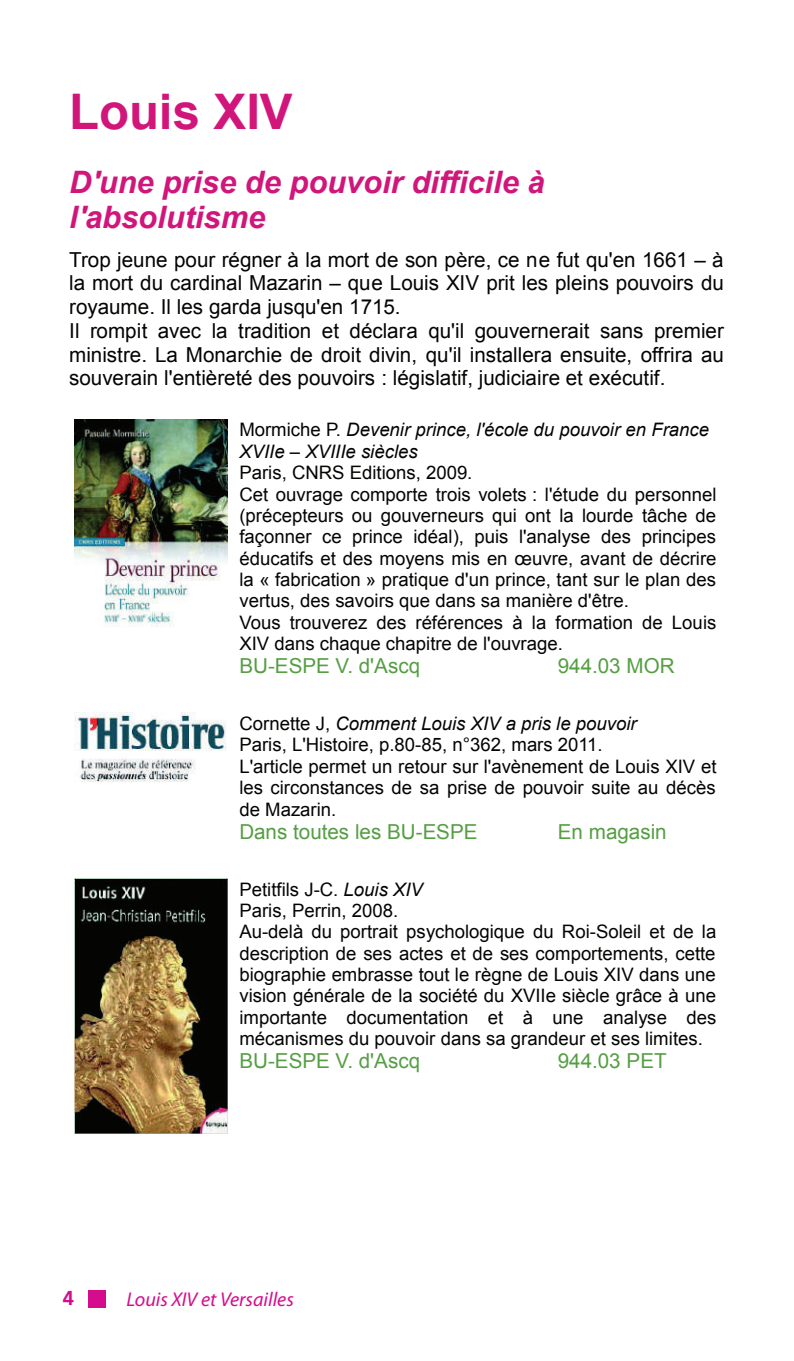
<style>
.page{position:relative;width:794px;height:1361px;background:#fff}
.page>*{position:absolute;margin:0;border:0;box-sizing:border-box;transform-origin:0 0}
.t1{font:700 49px "Arial";color:#d1157a}
.t2{font:italic 700 31px/35.6px "Arial";color:#d1157a}
.t3{font:20.6px/23.8px "Arial";color:#040503}
.t4{font:20.6px "Arial";color:#559e43}
.t5{font:italic 20px "Myriad Pro";color:#d50d8c}
.t6{font:700 20px "Frutiger LT";color:#d50d8c}
.t7{font:18.6px/21.4px "Arial";color:#040503}
.t8{font:italic 18.6px/21.4px "Arial";color:#040503}
.s1{font-style:normal}
.s2{font-style:italic}
</style>
<div class="page">
<div style="left:88px;top:1290px;width:17px;height:17px;background:#d50d8c"></div>
<img style="left:75px;top:419px;width:153px;height:208px">
<img style="left:75px;top:713px;width:151px;height:69px">
<img style="left:75px;top:878px;width:153px;height:255px">
<h1 class="t1" style="left:69px;top:93px;width:225px">Louis XIV</h1>
<h2 class="t2" style="left:69px;top:167px;width:477px">D'une prise de pouvoir difficile à l'absolutisme</h2>
<p class="t3" style="left:69px;top:248px;width:656px">Trop jeune pour régner à la mort de son père, ce ne fut qu'en 1661 – à la mort du cardinal Mazarin – que Louis XIV prit les pleins pouvoirs du royaume. Il les garda jusqu'en 1715.<br>Il rompit avec la tradition et déclara qu'il gouvernerait sans premier ministre. La Monarchie de droit divin, qu'il installera ensuite, offrira au souverain l'entièreté des pouvoirs : législatif, judiciaire et exécutif.</p>
<p class="t8" style="left:239px;top:421px;width:471px"><span class="s1">Mormiche P.</span> Devenir prince, l'école du pouvoir en France<br>XVIIe – XVIIIe siècles</p>
<p class="t7" style="left:239px;top:462px;width:478px">Paris, CNRS Editions, 2009.<br>Cet ouvrage comporte trois volets : l'étude du personnel (précepteurs ou gouverneurs qui ont la lourde tâche de façonner ce prince idéal), puis l'analyse des principes éducatifs et des moyens mis en œuvre, avant de décrire la « fabrication » pratique d'un prince, tant sur le plan des vertus, des savoirs que dans sa manière d'être.<br>Vous trouverez des références à la formation de Louis XIV dans chaque chapitre de l'ouvrage.</p>
<p class="t4" style="left:239px;top:655px;width:182px">BU-ESPE V. d'Ascq</p>
<p class="t4" style="left:558px;top:655px;width:118px">944.03 MOR</p>
<p class="t7" style="left:239px;top:713px;width:478px">Cornette J, <span class="s2">Comment Louis XIV a pris le pouvoir<br></span>Paris, L'Histoire, p.80-85, n°362, mars 2011.<br>L'article permet un retour sur l'avènement de Louis XIV et les circonstances de sa prise de pouvoir suite au décès de Mazarin.</p>
<p class="t4" style="left:239px;top:820px;width:239px">Dans toutes les BU-ESPE</p>
<p class="t4" style="left:558px;top:820px;width:110px">En magasin</p>
<p class="t7" style="left:239px;top:878px;width:478px">Petitfils J-C. <span class="s2">Louis XIV<br></span>Paris, Perrin, 2008.<br>Au-delà du portrait psychologique du Roi-Soleil et de la description de ses actes et de ses comportements, cette biographie embrasse tout le règne de Louis XIV dans une vision générale de la société du XVIIe siècle grâce à une importante documentation et à une analyse des mécanismes du pouvoir dans sa grandeur et ses limites.</p>
<p class="t4" style="left:239px;top:1050px;width:182px">BU-ESPE V. d'Ascq</p>
<p class="t4" style="left:558px;top:1050px;width:110px">944.03 PET</p>
<p class="t6" style="left:63px;top:1286px;width:13px">4</p>
<p class="t5" style="left:127px;top:1286px;width:169px">Louis XIV et Versailles</p>
</div>
